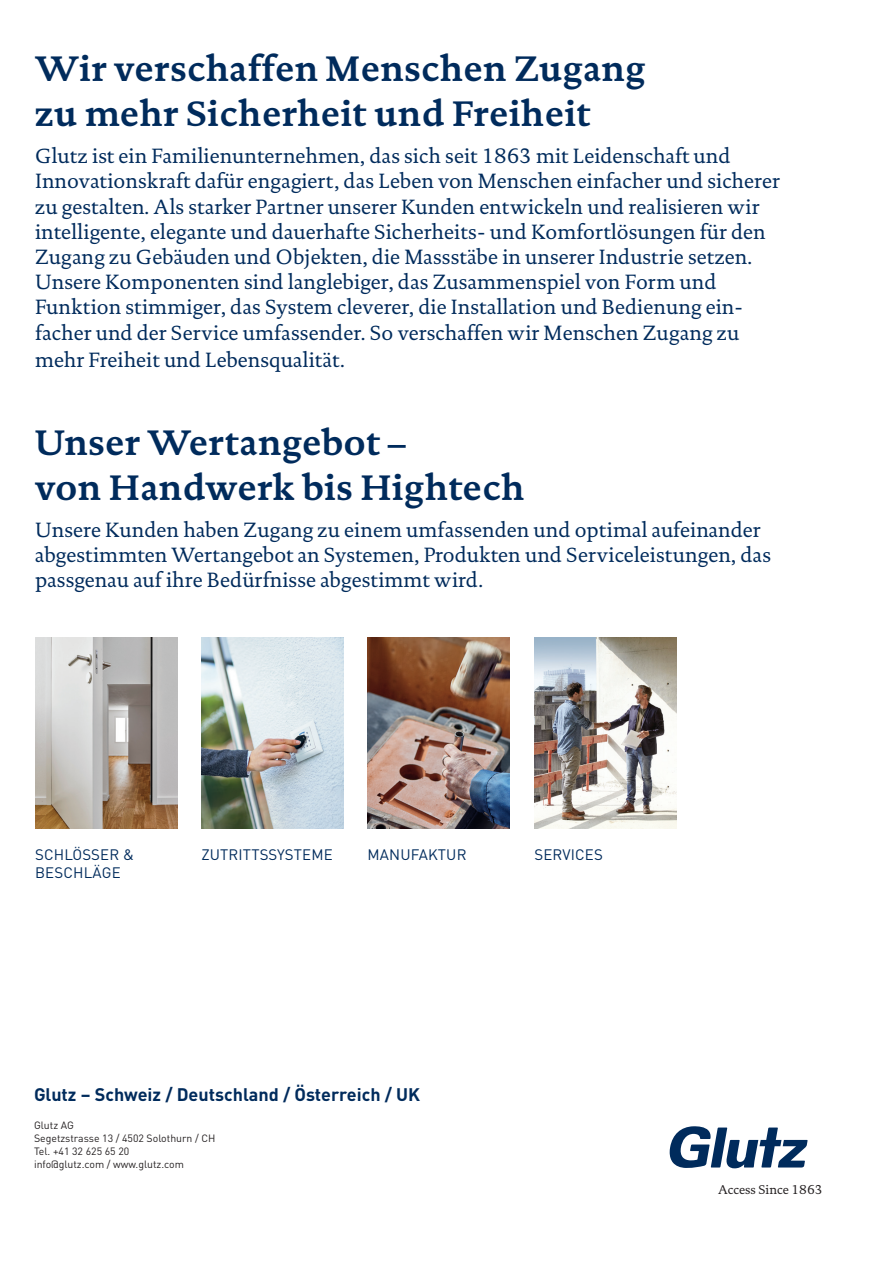
<style>
.page{position:relative;width:893px;height:1263px;background:#fff}
.page>*{position:absolute;margin:0;border:0;box-sizing:border-box;transform-origin:0 0}
.t1{font:700 36px/45px "DTL Documenta TOT";letter-spacing:.005em;color:#002b5c}
.t2{font:21px/25.2px "DTL Documenta TOT";color:#002b5c}
.t3{font:700 18px "DIN Pro";color:#002b5c}
.t4{font:15px "DIN Pro";letter-spacing:.01em;color:#002b5c}
.t5{font:12.9px "DTL Documenta TOT";color:#231f20}
.t6{font:10.5px "DIN Pro";color:#231f20}
</style>
<div class="page">
<svg style="left:670px;top:1126px;width:138px;height:42px"></svg>
<img style="left:35px;top:638px;width:143px;height:191px">
<img style="left:367px;top:638px;width:143px;height:191px">
<img style="left:534px;top:638px;width:143px;height:191px">
<img style="left:201px;top:638px;width:143px;height:191px">
<p class="t1" style="left:35px;top:45px;width:612px">Wir verschaffen Menschen Zugang zu mehr Sicherheit und Freiheit</p>
<p class="t2" style="left:35px;top:143px;width:697px">Glutz ist ein Familienunternehmen, das sich seit 1863 mit Leidenschaft und</p>
<p class="t2" style="left:35px;top:168px;width:746px">Innovationskraft dafür engagiert, das Leben von Menschen einfacher und sicherer</p>
<p class="t2" style="left:35px;top:194px;width:732px">zu gestalten. Als starker Partner unserer Kunden entwickeln und realisieren wir intelligente, elegante und dauerhafte Sicherheits- und Komfortlösungen für den<br>Zugang zu Gebäuden und Objekten, die Massstäbe in unserer Industrie setzen.</p>
<p class="t2" style="left:35px;top:269px;width:683px">Unsere Komponenten sind langlebiger, das Zusammenspiel von Form und</p>
<p class="t2" style="left:35px;top:294px;width:709px">Funktion stimmiger, das System cleverer, die Installation und Bedienung ein-</p>
<p class="t2" style="left:35px;top:320px;width:706px">facher und der Service umfassender. So verschaffen wir Menschen Zugang zu</p>
<p class="t2" style="left:35px;top:347px;width:311px">mehr Freiheit und Lebensqualität.</p>
<p class="t1" style="left:35px;top:419px;width:491px">Unser Wertangebot –<br>von Handwerk bis Hightech</p>
<p class="t2" style="left:35px;top:517px;width:727px">Unsere Kunden haben Zugang zu einem umfassenden und optimal aufeinander</p>
<p class="t2" style="left:35px;top:542px;width:738px">abgestimmten Wertangebot an Systemen, Produkten und Serviceleistungen, das</p>
<p class="t2" style="left:35px;top:567px;width:450px">passgenau auf ihre Bedürfnisse abgestimmt wird.</p>
<p class="t4" style="left:35px;top:844px;width:100px">SCHLÖSSER &amp;</p>
<p class="t4" style="left:201px;top:844px;width:133px">ZUTRITTSSYSTEME</p>
<p class="t4" style="left:35px;top:862px;width:87px">BESCHLÄGE</p>
<p class="t4" style="left:368px;top:844px;width:100px">MANUFAKTUR</p>
<p class="t4" style="left:534px;top:844px;width:70px">SERVICES</p>
<p class="t3" style="left:34px;top:1082px;width:388px">Glutz – Schweiz / Deutschland / Österreich / UK</p>
<p class="t6" style="left:34px;top:1118px;width:41px">Glutz AG</p>
<p class="t6" style="left:34px;top:1131px;width:183px">Segetzstrasse 13 / 4502 Solothurn / CH</p>
<p class="t6" style="left:34px;top:1144px;width:97px">Tel. +41 32 625 65 20</p>
<p class="t6" style="left:34px;top:1157px;width:152px">info@glutz.com / www.glutz.com</p>
<p class="t5" style="left:718px;top:1181px;width:106px">Access Since 1863</p>
</div>
